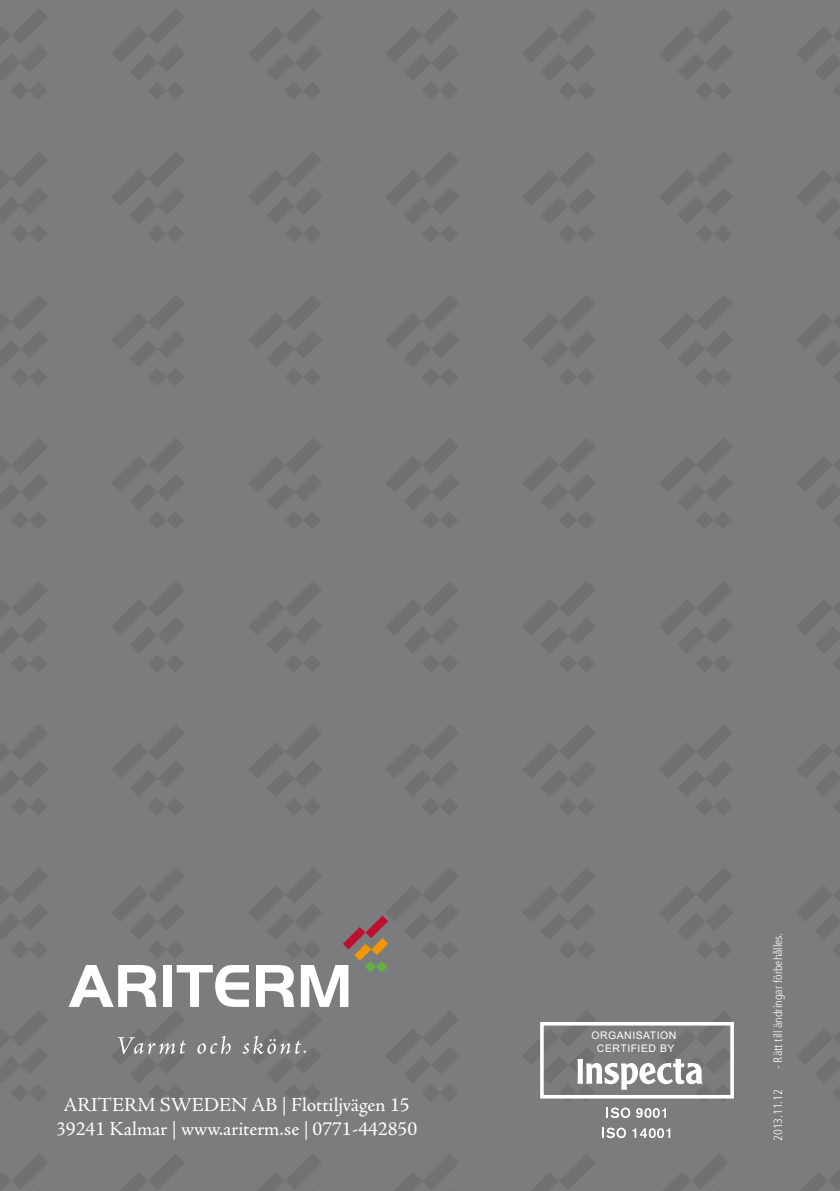
<style>
.page{position:relative;width:840px;height:1191px;background:#fff}
.page>*{position:absolute;margin:0;border:0;box-sizing:border-box;transform-origin:0 0}
.t1{font:20px/24px "Adobe Jenson Pro";color:#fff;text-align:center}
.t2{font:300 condensed 12px "Frutiger";color:#fff}
.t3{font:10.6px/12.6px "Arial";letter-spacing:.045em;color:#fff;text-align:center}
.s1{font-size:18px}
</style>
<div class="page">
<div style="left:0;top:0;width:839px;height:1191px;background:#7b7c7e"></div>
<svg style="left:0;top:152px;width:48px;height:90px"></svg>
<svg style="left:0;top:295px;width:48px;height:91px"></svg>
<svg style="left:0;top:438px;width:47px;height:91px"></svg>
<svg style="left:0;top:582px;width:48px;height:90px"></svg>
<svg style="left:0;top:725px;width:48px;height:90px"></svg>
<svg style="left:0;top:868px;width:48px;height:90px"></svg>
<svg style="left:0;top:1011px;width:48px;height:90px"></svg>
<svg style="left:0;top:1154px;width:47px;height:37px"></svg>
<svg style="left:0;top:9px;width:48px;height:90px"></svg>
<svg style="left:112px;top:152px;width:73px;height:90px"></svg>
<svg style="left:112px;top:295px;width:73px;height:91px"></svg>
<svg style="left:112px;top:438px;width:72px;height:91px"></svg>
<svg style="left:112px;top:582px;width:73px;height:90px"></svg>
<svg style="left:112px;top:725px;width:73px;height:90px"></svg>
<svg style="left:120px;top:1154px;width:64px;height:37px"></svg>
<svg style="left:112px;top:9px;width:73px;height:90px"></svg>
<svg style="left:249px;top:152px;width:73px;height:90px"></svg>
<svg style="left:249px;top:295px;width:72px;height:90px"></svg>
<svg style="left:249px;top:438px;width:72px;height:91px"></svg>
<svg style="left:249px;top:582px;width:73px;height:90px"></svg>
<svg style="left:249px;top:725px;width:73px;height:90px"></svg>
<svg style="left:257px;top:1154px;width:64px;height:37px"></svg>
<svg style="left:249px;top:9px;width:73px;height:90px"></svg>
<svg style="left:386px;top:152px;width:73px;height:90px"></svg>
<svg style="left:386px;top:295px;width:72px;height:90px"></svg>
<svg style="left:386px;top:438px;width:72px;height:91px"></svg>
<svg style="left:386px;top:582px;width:73px;height:90px"></svg>
<svg style="left:386px;top:725px;width:73px;height:90px"></svg>
<svg style="left:394px;top:1154px;width:64px;height:37px"></svg>
<svg style="left:386px;top:9px;width:73px;height:90px"></svg>
<svg style="left:523px;top:152px;width:73px;height:90px"></svg>
<svg style="left:523px;top:295px;width:72px;height:90px"></svg>
<svg style="left:523px;top:438px;width:72px;height:91px"></svg>
<svg style="left:523px;top:581px;width:73px;height:91px"></svg>
<svg style="left:523px;top:725px;width:73px;height:90px"></svg>
<svg style="left:523px;top:868px;width:73px;height:90px"></svg>
<svg style="left:531px;top:1154px;width:64px;height:37px"></svg>
<svg style="left:523px;top:9px;width:73px;height:90px"></svg>
<svg style="left:660px;top:152px;width:72px;height:90px"></svg>
<svg style="left:660px;top:295px;width:72px;height:90px"></svg>
<svg style="left:660px;top:438px;width:72px;height:91px"></svg>
<svg style="left:660px;top:581px;width:72px;height:91px"></svg>
<svg style="left:660px;top:725px;width:72px;height:90px"></svg>
<svg style="left:660px;top:868px;width:72px;height:90px"></svg>
<svg style="left:663px;top:1154px;width:64px;height:37px"></svg>
<svg style="left:660px;top:9px;width:72px;height:90px"></svg>
<svg style="left:797px;top:170px;width:42px;height:69px"></svg>
<svg style="left:797px;top:313px;width:42px;height:70px"></svg>
<svg style="left:797px;top:457px;width:42px;height:69px"></svg>
<svg style="left:797px;top:600px;width:42px;height:69px"></svg>
<svg style="left:797px;top:743px;width:42px;height:69px"></svg>
<svg style="left:797px;top:886px;width:42px;height:69px"></svg>
<svg style="left:797px;top:1029px;width:42px;height:69px"></svg>
<svg style="left:800px;top:1171px;width:39px;height:20px"></svg>
<svg style="left:797px;top:27px;width:42px;height:69px"></svg>
<svg style="left:602px;top:1127px;width:23px;height:11px"></svg>
<svg style="left:632px;top:1128px;width:38px;height:10px"></svg>
<svg style="left:523px;top:1011px;width:210px;height:107px"></svg>
<svg style="left:69px;top:868px;width:390px;height:233px"></svg>
<p class="t1" style="left:56px;top:1092px;width:362px">ARITERM SWEDEN AB <span class="s1">|</span> Flottiljvägen 15<br>39241 Kalmar <span class="s1">|</span> www.ariterm.se <span class="s1">|</span> 0771-442850</p>
<p class="t3" style="left:591px;top:1029px;width:87px">ORGANISATION<br>CERTIFIED BY</p>
<p class="t2" style="left:770px;top:1069px;width:137px;rotate:-90deg">- Rätt till ändringar förbehålles.</p>
<p class="t2" style="left:770px;top:1141px;width:53px;rotate:-90deg">2013.11.12</p>
</div>
